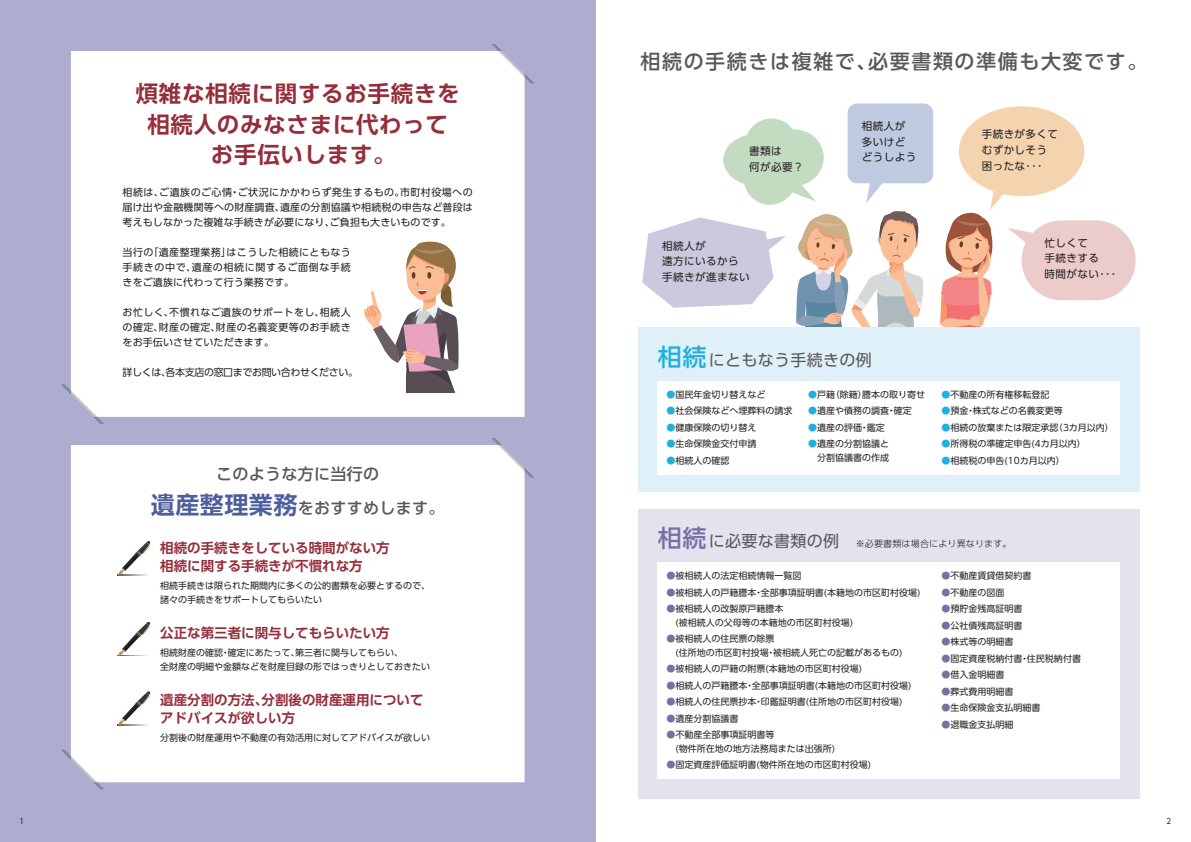
<style>
.page{position:relative;width:1191px;height:842px;background:#fff}
.page>*{position:absolute;margin:0;border:0;box-sizing:border-box;transform-origin:0 0}
.t1{font:700 22.5px/30.5px "UD Shin Go Pro De";letter-spacing:.03em;color:#952e3b;text-align:center}
.t2{font:500 20px "UD Shin Go Pro";letter-spacing:.08em;color:#57585a}
.t3{font:500 16px/34px "UD Shin Go Pro";letter-spacing:.02em;color:#57585a;text-align:center}
.t4{font:16px "UD Shin Go Pro";letter-spacing:.02em;color:#57585a}
.t5{font:700 13.5px/18px "UD Shin Go Pro De";color:#952e3b}
.t6{font:10.6px/15.7px "UD Shin Go Pro";letter-spacing:.04em;color:#231f20}
.t7{font:10px/15px "UD Shin Go Pro";letter-spacing:.01em;color:#231f20;text-align:justify}
.t8{font:10px "UD Shin Go Pro";letter-spacing:-.04em;color:#231f20}
.t9{font:9px/13.5px "UD Shin Go Pro";color:#231f20}
.t10{font:300 9px "UD Shin Go Pro";letter-spacing:.02em;color:#231f20}
.t11{font:7.8px "UD Shin Go Pro";color:#231f20;scale:.9 1}
.s1{font-family:"UD Shin Go Pro De";font-weight:700;font-size:24px;color:#4d5d9d}
.s2{font-weight:500;font-size:24px;color:#1fb0de}
.s3{color:#1fb0de}
.s4{font-weight:500;font-size:24px;color:#786fa5}
.s5{font-weight:400;font-size:16px;color:#57585a}
.s6{color:#786fa5}
</style>
<div class="page">
<div style="left:0;top:0;width:595px;height:842px;background:#acadcf"></div>
<div style="left:71px;top:51px;width:453px;height:366px;background:#fff"></div>
<svg style="left:364px;top:239px;width:95px;height:154px;background:#d0bdb8"></svg>
<div style="left:71px;top:445px;width:453px;height:337px;background:#fff"></div>
<svg style="left:642px;top:218px;width:144px;height:90px"></svg>
<div style="left:847px;top:103px;width:86px;height:80px;background:#becae0;border-radius:9px"></div>
<svg style="left:866px;top:183px;width:18px;height:20px"></svg>
<div style="left:1021px;top:220px;width:114px;height:80px;background:#eccccb;border-radius:40px"></div>
<div style="left:959px;top:106px;width:125px;height:90px;background:#f4d4af;border-radius:50%"></div>
<div style="left:745px;top:118px;width:52px;height:53px;background:#c3dbc1;border-radius:50%"></div>
<div style="left:743px;top:152px;width:53px;height:53px;background:#c3dbc1;border-radius:50%"></div>
<div style="left:764px;top:129px;width:59px;height:57px;background:#c3dbc1;border-radius:50%"></div>
<div style="left:723px;top:134px;width:64px;height:52px;background:#c3dbc1;border-radius:50%"></div>
<svg style="left:784px;top:181px;width:32px;height:20px"></svg>
<svg style="left:940px;top:187px;width:96px;height:140px"></svg>
<svg style="left:796px;top:211px;width:127px;height:116px"></svg>
<div style="left:638px;top:509px;width:502px;height:290px;background:#e4e2ed"></div>
<div style="left:638px;top:327px;width:502px;height:165px;background:#e0f0f8"></div>
<div style="left:658px;top:381px;width:462px;height:94px;background:#fff"></div>
<div style="left:658px;top:563px;width:462px;height:216px;background:#fff"></div>
<svg style="left:490px;top:44px;width:44px;height:40px"></svg>
<svg style="left:61px;top:384px;width:44px;height:40px"></svg>
<svg style="left:61px;top:750px;width:44px;height:39px"></svg>
<svg style="left:490px;top:438px;width:44px;height:40px"></svg>
<svg style="left:118px;top:540px;width:32px;height:36px"></svg>
<svg style="left:118px;top:621px;width:32px;height:35px"></svg>
<svg style="left:118px;top:691px;width:32px;height:35px"></svg>
<h1 class="t1" style="left:136px;top:78px;width:325px">煩雑な相続に関するお手続きを相続人のみなさまに代わってお手伝いします。</h1>
<p class="t7" style="left:123px;top:184px;width:352px">相続は、ご遺族のご心情・ご状況にかかわらず発生するもの。市町村役場への届け出や金融機関等への財産調査、遺産の分割協議や相続税の申告など普段は考えもしなかった複雑な手続きが必要になり、ご負担も大きいものです。</p>
<p class="t7" style="left:123px;top:244px;width:230px">当行の「遺産整理業務」はこうした相続にともなう手続きの中で、遺産の相続に関するご面倒な手続きをご遺族に代わって行う業務です。</p>
<p class="t7" style="left:123px;top:304px;width:229px">お忙しく、不慣れなご遺族のサポートをし、相続人の確定、財産の確定、財産の名義変更等のお手続きをお手伝いさせていただきます。</p>
<p class="t8" style="left:123px;top:364px;width:237px">詳しくは、各本支店の窓口までお問い合わせください。</p>
<h3 class="t3" style="left:151px;top:457px;width:295px">このような方に当行の<br><span class="s1">遺産整理業務</span>をおすすめします。</h3>
<h3 class="t5" style="left:160px;top:538px;width:231px">相続の手続きをしている時間がない方相続に関する手続きが不慣れな方</h3>
<p class="t9" style="left:160px;top:578px;width:271px;line-height:14px">相続手続きは限られた期間内に多くの公的書類を必要とするので、諸々の手続きをサポートしてもらいたい</p>
<h3 class="t5" style="left:160px;top:623px;width:231px">公正な第三者に関与してもらいたい方</h3>
<p class="t9" style="left:160px;top:645px;width:271px;line-height:14px">相続財産の確認・確定にあたって、第三者に関与してもらい、<br>全財産の明細や金額などを財産目録の形ではっきりとしておきたい</p>
<h3 class="t5" style="left:160px;top:690px;width:265px">遺産分割の方法、分割後の財産運用についてアドバイスが欲しい方</h3>
<p class="t9" style="left:160px;top:730px;width:271px">分割後の財産運用や不動産の有効活用に対してアドバイスが欲しい</p>
<h2 class="t2" style="left:640px;top:45px;width:508px">相続の手続きは複雑で、必要書類の準備も大変です。</h2>
<p class="t6" style="left:749px;top:143px;width:56px">書類は<br>何が必要？</p>
<p class="t6" style="left:862px;top:118px;width:56px">相続人が多いけどどうしよう</p>
<p class="t6" style="left:981px;top:126px;width:78px">手続きが多くてむずかしそう困ったな･･･</p>
<p class="t6" style="left:662px;top:237px;width:89px">相続人が<br>遠方にいるから手続きが進まない</p>
<p class="t6" style="left:1044px;top:235px;width:73px">忙しくて<br>手続きする<br>時間がない･･･</p>
<h3 class="t4" style="left:658px;top:347px;width:215px"><span class="s2">相続</span>にともなう手続きの例</h3>
<p class="t9" style="left:666px;top:387px;width:100px"><span class="s3">●</span>国民年金切り替えなど</p>
<p class="t9" style="left:666px;top:404px;width:127px"><span class="s3">●</span>社会保険などへ埋葬料の請求</p>
<p class="t9" style="left:666px;top:420px;width:91px"><span class="s3">●</span>健康保険の切り替え</p>
<p class="t9" style="left:666px;top:437px;width:91px"><span class="s3">●</span>生命保険金交付申請</p>
<p class="t9" style="left:666px;top:453px;width:64px"><span class="s3">●</span>相続人の確認</p>
<p class="t9" style="left:808px;top:387px;width:118px"><span class="s3">●</span>戸籍（除籍）謄本の取り寄せ</p>
<p class="t9" style="left:808px;top:404px;width:105px"><span class="s3">●</span>遺産や債務の調査・確定</p>
<p class="t9" style="left:808px;top:420px;width:78px"><span class="s3">●</span>遺産の評価・鑑定</p>
<p class="t9" style="left:808px;top:437px;width:82px"><span class="s3">●</span>遺産の分割協議と　分割協議書の作成</p>
<p class="t9" style="left:941px;top:387px;width:110px"><span class="s3">●</span>不動産の所有権移転登記</p>
<p class="t9" style="left:941px;top:404px;width:123px"><span class="s3">●</span>預金・株式などの名義変更等</p>
<p class="t9" style="left:941px;top:420px;width:174px"><span class="s3">●</span>相続の放棄または限定承認（3カ月以内）</p>
<p class="t9" style="left:941px;top:437px;width:146px"><span class="s3">●</span>所得税の準確定申告(4カ月以内）</p>
<p class="t9" style="left:941px;top:453px;width:125px"><span class="s3">●</span>相続税の申告(10カ月以内）</p>
<p class="t10" style="left:658px;top:536px;width:355px"><span class="s4">相続</span><span class="s5">に必要な書類の例　</span>※必要書類は場合により異なります。</p>
<p class="t9" style="left:666px;top:569px;width:136px"><span class="s6">●</span>被相続人の法定相続情報一覧図</p>
<p class="t9" style="left:666px;top:585px;width:256px"><span class="s6">●</span>被相続人の戸籍謄本・全部事項証明書(本籍地の市区町村役場)</p>
<p class="t9" style="left:666px;top:602px;width:188px"><span class="s6">●</span>被相続人の改製原戸籍謄本<br>　(被相続人の父母等の本籍地の市区町村役場)</p>
<p class="t9" style="left:666px;top:632px;width:238px"><span class="s6">●</span>被相続人の住民票の除票<br>　(住所地の市区町村投場・被相続人死亡の記載があるもの)</p>
<p class="t9" style="left:666px;top:662px;width:197px"><span class="s6">●</span>被相続人の戸籍の附票(本籍地の市区町村役場)</p>
<p class="t9" style="left:666px;top:678px;width:247px"><span class="s6">●</span>相続人の戸籍謄本・全部事項証明書(本籍地の市区町村役場)</p>
<p class="t9" style="left:666px;top:695px;width:238px"><span class="s6">●</span>相続人の住民票抄本・印鑑証明書(住所地の市区町村役場)</p>
<p class="t9" style="left:666px;top:711px;width:73px"><span class="s6">●</span>遺産分割協議書</p>
<p class="t9" style="left:666px;top:728px;width:170px"><span class="s6">●</span>不動産全部事項証明書等<br>　(物件所在地の地方法務局または出張所)</p>
<p class="t9" style="left:666px;top:758px;width:206px"><span class="s6">●</span>固定資産評価証明書(物件所在地の市区町村役場)</p>
<p class="t9" style="left:941px;top:569px;width:92px"><span class="s6">●</span>不動産賃貸借契約書</p>
<p class="t9" style="left:941px;top:585px;width:64px"><span class="s6">●</span>不動産の図面</p>
<p class="t9" style="left:941px;top:602px;width:82px"><span class="s6">●</span>預貯金残高証明書</p>
<p class="t9" style="left:941px;top:618px;width:82px"><span class="s6">●</span>公社債残高証明書</p>
<p class="t9" style="left:941px;top:635px;width:73px"><span class="s6">●</span>株式等の明細書</p>
<p class="t9" style="left:941px;top:651px;width:141px"><span class="s6">●</span>固定資産税納付書・住民税納付書</p>
<p class="t9" style="left:941px;top:668px;width:64px"><span class="s6">●</span>借入金明細書</p>
<p class="t9" style="left:941px;top:684px;width:73px"><span class="s6">●</span>葬式費用明細書</p>
<p class="t9" style="left:941px;top:701px;width:101px"><span class="s6">●</span>生命保険金支払明細書</p>
<p class="t9" style="left:941px;top:717px;width:73px"><span class="s6">●</span>退職金支払明細</p>
<p class="t11" style="left:20px;top:815px;width:7px">1</p>
<p class="t11" style="left:1166px;top:815px;width:7px">2</p>
</div>
